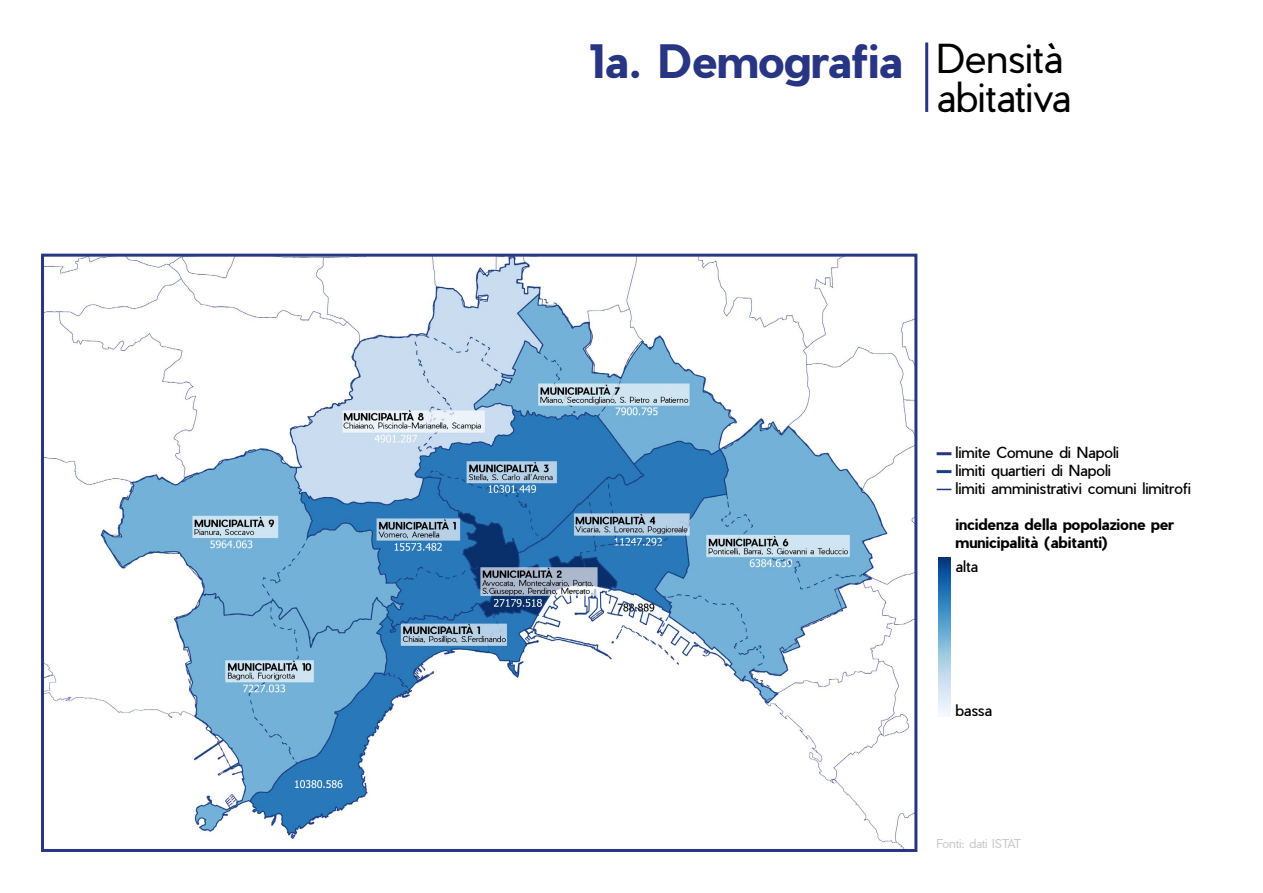
<style>
.page{position:relative;width:1263px;height:893px;background:#fff}
.page>*{position:absolute;margin:0;border:0;box-sizing:border-box;transform-origin:0 0}
.t1{font:700 45px "Pier Sans";letter-spacing:-.005em;color:#283583}
.t2{font:300 39px/39px "Pier Sans";color:#000}
.t3{font:15px/18px "Pier Sans";color:#000}
.t4{font:700 15px/18px "Pier Sans";color:#000}
.t5{font:300 12px "Pier Sans";letter-spacing:-.015em;color:#c8c8c8}
</style>
<div class="page">
<img style="left:45px;top:258px;width:868px;height:590px">
<div style="left:41px;top:254px;width:876px;height:598px;border:3px solid #283583"></div>
<hr style="left:925px;top:43px;width:3px;height:69px;background:#283583">
<hr style="left:936px;top:452px;width:15px;height:3px;background:#273582">
<hr style="left:936px;top:470px;width:15px;height:3px;background:#1c3f84">
<svg style="left:936px;top:489px;width:15px;height:1px"></svg>
<img style="left:938px;top:557px;width:12px;height:158px">
<h1 class="t1" style="left:589px;top:30px;width:315px">1a. Demografia</h1>
<h2 class="t2" style="left:936px;top:39px;width:136px">Densità abitativa</h2>
<p class="t3" style="left:955px;top:444px;width:237px">limite Comune di Napoli<br>limiti quartieri di Napoli<br>limiti amministrativi comuni limitrofi</p>
<p class="t4" style="left:955px;top:516px;width:220px">incidenza della popolazione per municipalità (abitanti)</p>
<p class="t3" style="left:955px;top:558px;width:24px">alta</p>
<p class="t3" style="left:955px;top:702px;width:38px">bassa</p>
<p class="t5" style="left:936px;top:835px;width:86px">Fonti: dati ISTAT</p>
</div>
